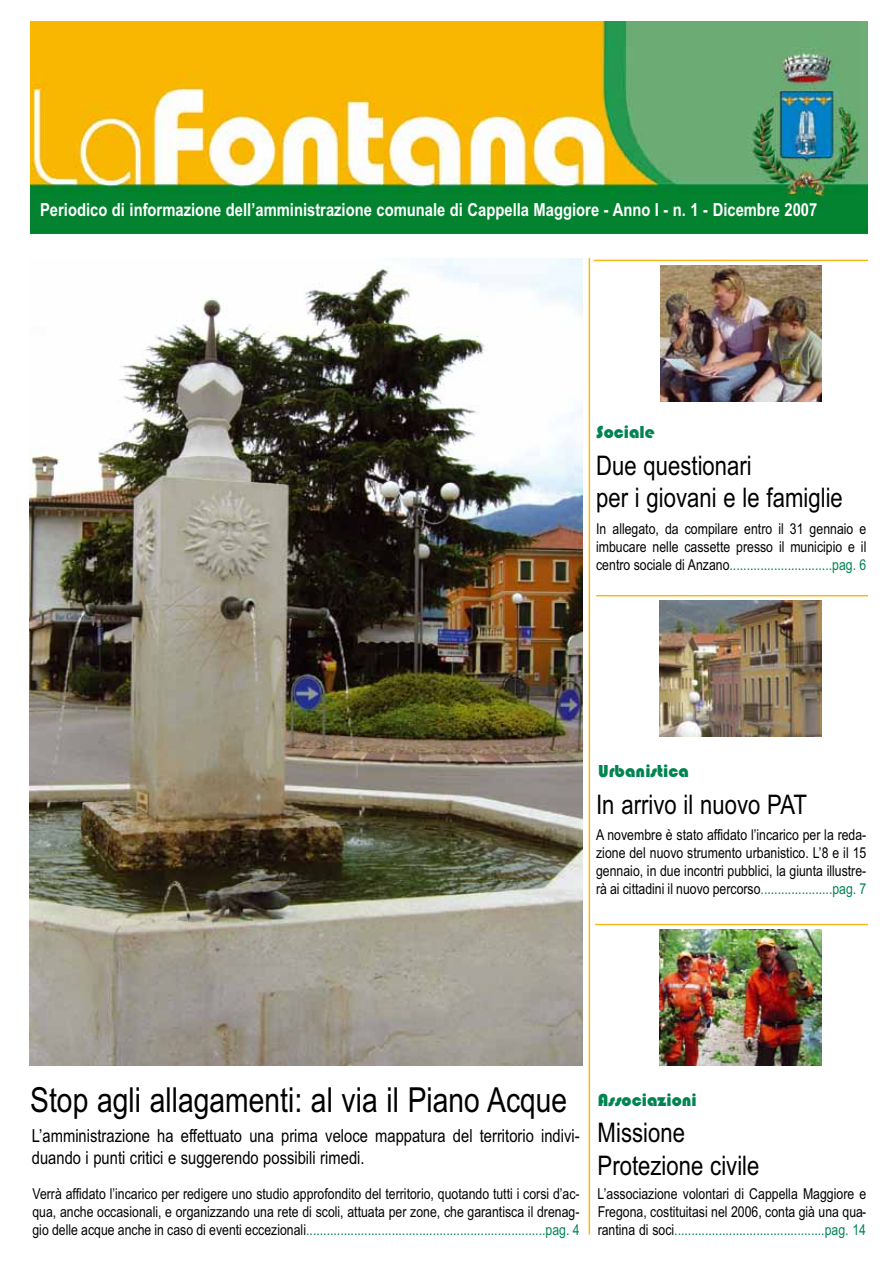
<style>
.page{position:relative;width:893px;height:1263px;background:#fff}
.page>*{position:absolute;margin:0;border:0;box-sizing:border-box;transform-origin:0 0}
.t1{font:34.5px "Arial Narrow";color:#000}
.t2{font:27px/32.4px "Arial Narrow";color:#000}
.t3{font:18px/21.6px "Arial Narrow";color:#000}
.t4{font:700 18px "Arial Narrow";color:#fff}
.t5{font:18px "Bauhaus 93";color:#008452}
.t6{font:15px/18px "Arial Narrow";color:#000;text-align:justify}
.s1{color:#008452}
</style>
<div class="page">
<img style="left:30px;top:21px;width:838px;height:213px">
<img style="left:30px;top:258px;width:553px;height:808px">
<hr style="left:589px;top:258px;width:1px;height:976px;background:#f9b812">
<hr style="left:594px;top:260px;width:274px;height:1px;background:#f9b812">
<hr style="left:596px;top:595px;width:272px;height:1px;background:#f9b812">
<hr style="left:595px;top:924px;width:273px;height:1px;background:#f9b812">
<img style="left:660px;top:265px;width:162px;height:136px">
<img style="left:659px;top:600px;width:162px;height:136px">
<img style="left:660px;top:930px;width:162px;height:136px">
<p class="t4" style="left:40px;top:196px;width:779px">Periodico di informazione dell’amministrazione comunale di Cappella Maggiore - Anno I - n. 1 - Dicembre 2007</p>
<p class="t5" style="left:596px;top:422px;width:60px">Sociale</p>
<h2 class="t2" style="left:596px;top:448px;width:248px">Due questionari<br>per i giovani e le famiglie</h2>
<p class="t6" style="left:596px;top:519px;width:272px">In allegato, da compilare entro il 31 gennaio e imbucare nelle cassette presso il municipio e il centro sociale di Anzano<span class="s1">..............................pag. 6</span></p>
<p class="t5" style="left:598px;top:761px;width:92px">Urbanistica</p>
<h2 class="t2" style="left:596px;top:787px;width:212px">In arrivo il nuovo PAT</h2>
<p class="t6" style="left:596px;top:825px;width:272px">A novembre è stato affidato l’incarico per la reda&shy;zione del nuovo strumento urbanistico. L’8 e il 15 gennaio, in due incontri pubblici, la giunta illustre&shy;rà ai cittadini il nuovo percorso<span class="s1">.....................pag. 7</span></p>
<h1 class="t1" style="left:30px;top:1074px;width:539px">Stop agli allagamenti: al via il Piano Acque</h1>
<p class="t3" style="left:32px;top:1124px;width:549px">L’amministrazione ha effettuato una prima veloce mappatura del territorio indivi&shy;duando i punti critici e suggerendo possibili rimedi.</p>
<p class="t6" style="left:32px;top:1184px;width:549px">Verrà affidato l’incarico per redigere uno studio approfondito del territorio, quotando tutti i corsi d’ac&shy;qua, anche occasionali, e organizzando una rete di scoli, attuata per zone, che garantisca il drenag&shy;gio delle acque anche in caso di eventi eccezionali<span class="s1">......................................................................pag. 4</span></p>
<p class="t5" style="left:598px;top:1090px;width:100px">Associazioni</p>
<h2 class="t2" style="left:598px;top:1115px;width:163px">Missione<br>Protezione civile</h2>
<p class="t6" style="left:598px;top:1184px;width:270px">L’associazione volontari di Cappella Maggiore e Fregona, costituitasi nel 2006, conta già una qua&shy;rantina di soci<span class="s1">............................................pag. 14</span></p>
</div>
